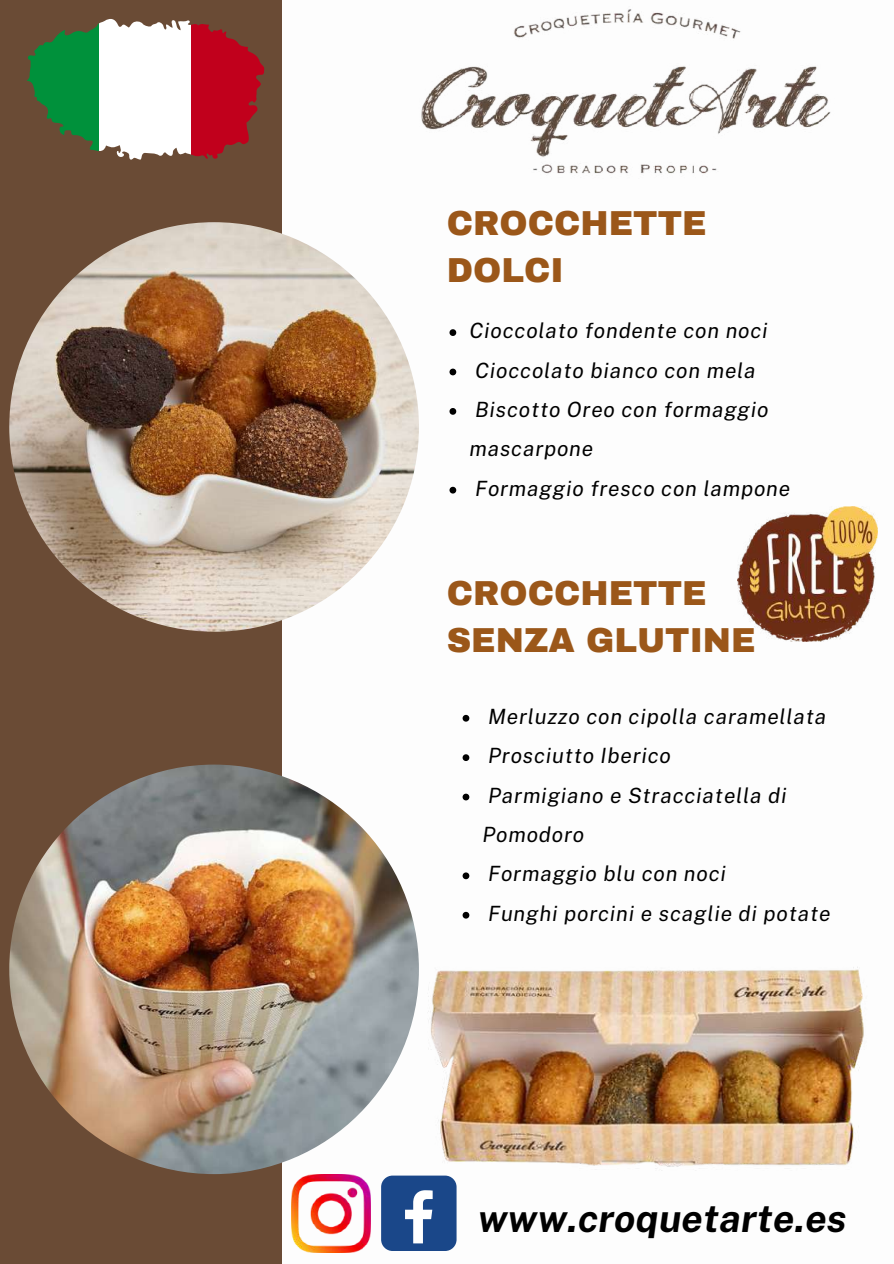
<style>
.page{position:relative;width:894px;height:1264px;background:#fff}
.page>*{position:absolute;margin:0;border:0;box-sizing:border-box;transform-origin:0 0}
.t1{font:italic 700 38.25px "Public Sans";letter-spacing:.01em;color:#000}
.t2{font:900 33.9px/47.2px "Archivo";color:#9b5719}
.t3{font:italic 21px/39.3px "Public Sans";letter-spacing:.04em;color:#000}
</style>
<div class="page">
<div style="left:0;top:0;width:282px;height:1263px;background:#6a4b35"></div>
<img style="left:421px;top:9px;width:410px;height:165px">
<img style="left:737px;top:507px;width:140px;height:135px">
<img style="left:428px;top:967px;width:436px;height:228px">
<img style="left:9px;top:222px;width:410px;height:409px;border-radius:50%">
<img style="left:9px;top:764px;width:410px;height:410px;border-radius:50%">
<img style="left:291px;top:1174px;width:79px;height:78px">
<div style="left:381px;top:1175px;width:75px;height:75px;background:#1a4789;border-radius:11px"></div>
<svg style="left:405px;top:1190px;width:27px;height:53px"></svg>
<svg style="left:449px;top:329px;width:7px;height:7px"></svg>
<svg style="left:449px;top:368px;width:7px;height:7px"></svg>
<svg style="left:449px;top:408px;width:7px;height:7px"></svg>
<svg style="left:449px;top:487px;width:7px;height:6px"></svg>
<svg style="left:462px;top:715px;width:7px;height:6px"></svg>
<svg style="left:462px;top:754px;width:7px;height:7px"></svg>
<svg style="left:462px;top:793px;width:7px;height:7px"></svg>
<svg style="left:462px;top:872px;width:7px;height:7px"></svg>
<svg style="left:462px;top:911px;width:7px;height:7px"></svg>
<svg style="left:27px;top:23px;width:72px;height:128px;fill:#00913b"></svg>
<div style="left:99px;top:19px;width:92px;height:141px;background:#fff"></div>
<svg style="left:191px;top:24px;width:73px;height:135px;fill:#c1001c"></svg>
<h2 class="t2" style="left:446px;top:200px;width:261px">CROCCHETTE<br>DOLCI</h2>
<p class="t3" style="left:469px;top:311px;width:322px">Cioccolato fondente con noci<br>Cioccolato bianco con mela<br>Biscotto Oreo con formaggio mascarpone<br>Formaggio fresco con lampone</p>
<h2 class="t2" style="left:446px;top:570px;width:310px">CROCCHETTE<br>SENZA GLUTINE</h2>
<p class="t3" style="left:482px;top:696px;width:349px">Merluzzo con cipolla caramellata<br>Prosciutto Iberico<br>Parmigiano e Stracciatella di<br>Pomodoro<br>Formaggio blu con noci<br>Funghi porcini e scaglie di potate</p>
<h1 class="t1" style="left:478px;top:1195px;width:370px">www.croquetarte.es</h1>
</div>
